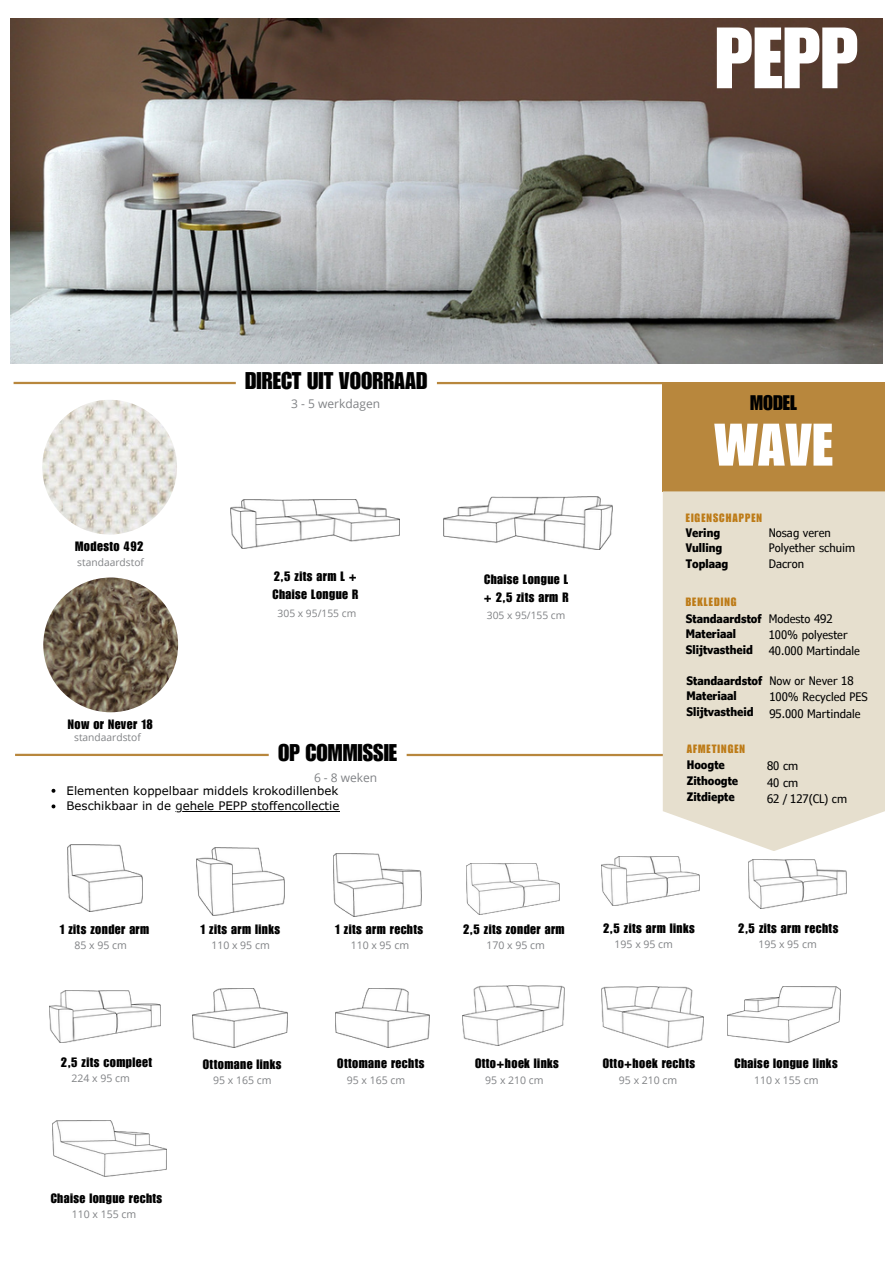
<style>
.page{position:relative;width:894px;height:1264px;background:#fff}
.page>*{position:absolute;margin:0;border:0;box-sizing:border-box;transform-origin:0 0}
.t1{font:85.05px "Impact LT Std";color:#fff}
.t2{font:58.65px "Impact LT Std";color:#fff}
.t3{font:23.55px "Impact LT Std";color:#000}
.t4{font:20.55px "Impact LT Std";color:#000}
.t5{font:13.2px "Impact LT Std";letter-spacing:.03em;color:#000}
.t6{font:12px "Open Sans";color:#808285}
.t7{font:condensed 11.7px "Verdana Pro";color:#000}
.t8{font:700 condensed 11.7px "Verdana Pro";color:#000}
.t9{font:11.7px "Verdana Pro";color:#000}
.t10{font:11.7px "Impact LT Std";letter-spacing:.09em;color:#bd7b17}
.t11{font:10.5px "Open Sans";color:#808285}
.t12{font:10.2px "Open Sans";color:#808285}
</style>
<div class="page">
<div style="left:662px;top:382px;width:222px;height:110px;background:#b8873d"></div>
<hr style="left:14px;top:382px;width:649px;height:2px;background:#b8873d">
<img style="left:42px;top:400px;width:135px;height:134px;border-radius:50%">
<img style="left:443px;top:497px;width:169px;height:53px">
<img style="left:231px;top:500px;width:168px;height:48px">
<img style="left:334px;top:853px;width:87px;height:63px">
<img style="left:68px;top:844px;width:74px;height:67px">
<img style="left:196px;top:847px;width:88px;height:68px">
<img style="left:466px;top:863px;width:93px;height:51px">
<img style="left:601px;top:856px;width:98px;height:49px">
<img style="left:748px;top:860px;width:98px;height:48px">
<img style="left:49px;top:990px;width:112px;height:52px">
<img style="left:335px;top:988px;width:94px;height:59px">
<img style="left:193px;top:988px;width:94px;height:59px">
<img style="left:601px;top:986px;width:102px;height:61px">
<img style="left:462px;top:985px;width:102px;height:60px">
<img style="left:727px;top:986px;width:113px;height:56px">
<img style="left:53px;top:1120px;width:113px;height:56px">
<hr style="left:15px;top:753px;width:649px;height:3px;background:#b8873d">
<div style="left:269px;top:741px;width:137px;height:32px;background:#fff;border-radius:8px"></div>
<div style="left:662px;top:491px;width:222px;height:360px;background:#e6dfce"></div>
<img style="left:11px;top:18px;width:870px;height:346px">
<img style="left:43px;top:577px;width:135px;height:135px;border-radius:50%">
<div style="left:236px;top:369px;width:201px;height:32px;background:#fff;border-radius:8px"></div>
<svg style="left:51px;top:788px;width:4px;height:4px"></svg>
<svg style="left:51px;top:804px;width:4px;height:4px"></svg>
<hr style="left:175px;top:811px;width:164px;height:1px;background:#000">
<p class="t1" style="left:714px;top:27px;width:145px">PEPP</p>
<p class="t3" style="left:245px;top:372px;width:184px">DIRECT UIT VOORRAAD</p>
<p class="t5" style="left:75px;top:541px;width:70px">Modesto 492</p>
<p class="t12" style="left:77px;top:554px;width:68px">standaardstof</p>
<p class="t5" style="left:68px;top:719px;width:86px">Now or Never 18</p>
<p class="t12" style="left:74px;top:730px;width:68px">standaardstof</p>
<p class="t6" style="left:291px;top:395px;width:90px">3 - 5 werkdagen</p>
<p class="t5" style="left:274px;top:572px;width:84px">2,5 zits arm L +</p>
<p class="t5" style="left:272px;top:589px;width:87px">Chaise Longue R</p>
<p class="t12" style="left:277px;top:606px;width:80px">305 x 95/155 cm</p>
<p class="t3" style="left:278px;top:744px;width:120px">OP COMMISSIE</p>
<p class="t6" style="left:314px;top:769px;width:65px">6 - 8 weken</p>
<p class="t9" style="left:67px;top:783px;width:273px">Elementen koppelbaar middels krokodillenbek</p>
<p class="t9" style="left:67px;top:798px;width:274px">Beschikbaar in de gehele PEPP stoffencollectie</p>
<p class="t5" style="left:484px;top:575px;width:85px">Chaise Longue L</p>
<p class="t5" style="left:483px;top:592px;width:86px">+ 2,5 zits arm R</p>
<p class="t12" style="left:486px;top:608px;width:80px">305 x 95/155 cm</p>
<p class="t4" style="left:750px;top:395px;width:48px">MODEL</p>
<p class="t2" style="left:714px;top:424px;width:120px">WAVE</p>
<p class="t10" style="left:685px;top:514px;width:78px">EIGENSCHAPPEN</p>
<p class="t8" style="left:685px;top:525px;width:36px">Vering</p>
<p class="t8" style="left:685px;top:540px;width:38px">Vulling</p>
<p class="t8" style="left:685px;top:556px;width:44px">Toplaag</p>
<p class="t10" style="left:685px;top:597px;width:52px">BEKLEDING</p>
<p class="t7" style="left:768px;top:525px;width:64px">Nosag veren</p>
<p class="t7" style="left:768px;top:540px;width:88px">Polyether schuim</p>
<p class="t7" style="left:768px;top:556px;width:37px">Dacron</p>
<p class="t8" style="left:685px;top:611px;width:77px">Standaardstof</p>
<p class="t8" style="left:685px;top:626px;width:52px">Materiaal</p>
<p class="t8" style="left:685px;top:642px;width:69px">Slijtvastheid</p>
<p class="t7" style="left:768px;top:611px;width:65px">Modesto 492</p>
<p class="t7" style="left:768px;top:627px;width:80px">100% polyester</p>
<p class="t7" style="left:768px;top:643px;width:93px">40.000 Martindale</p>
<p class="t8" style="left:686px;top:673px;width:77px">Standaardstof</p>
<p class="t8" style="left:686px;top:688px;width:52px">Materiaal</p>
<p class="t8" style="left:686px;top:704px;width:69px">Slijtvastheid</p>
<p class="t7" style="left:769px;top:673px;width:86px">Now or Never 18</p>
<p class="t7" style="left:769px;top:689px;width:100px">100% Recycled PES</p>
<p class="t7" style="left:769px;top:705px;width:93px">95.000 Martindale</p>
<p class="t10" style="left:686px;top:745px;width:60px">AFMETINGEN</p>
<p class="t8" style="left:686px;top:757px;width:39px">Hoogte</p>
<p class="t8" style="left:686px;top:773px;width:53px">Zithoogte</p>
<p class="t8" style="left:686px;top:789px;width:49px">Zitdiepte</p>
<p class="t7" style="left:767px;top:758px;width:33px">80 cm</p>
<p class="t7" style="left:767px;top:775px;width:33px">40 cm</p>
<p class="t7" style="left:767px;top:791px;width:81px">62 / 127(CL) cm</p>
<p class="t5" style="left:463px;top:924px;width:103px">2,5 zits zonder arm</p>
<p class="t5" style="left:60px;top:924px;width:91px">1 zits zonder arm</p>
<p class="t5" style="left:200px;top:924px;width:81px">1 zits arm links</p>
<p class="t5" style="left:335px;top:924px;width:90px">1 zits arm rechts</p>
<p class="t11" style="left:74px;top:937px;width:54px">85 x 95 cm</p>
<p class="t11" style="left:211px;top:938px;width:60px">110 x 95 cm</p>
<p class="t11" style="left:350px;top:937px;width:60px">110 x 95 cm</p>
<p class="t11" style="left:486px;top:937px;width:60px">170 x 95 cm</p>
<p class="t5" style="left:603px;top:923px;width:93px">2,5 zits arm links</p>
<p class="t5" style="left:738px;top:923px;width:102px">2,5 zits arm rechts</p>
<p class="t11" style="left:614px;top:937px;width:60px">195 x 95 cm</p>
<p class="t11" style="left:758px;top:936px;width:60px">195 x 95 cm</p>
<p class="t5" style="left:61px;top:1057px;width:93px">2,5 zits compleet</p>
<p class="t5" style="left:203px;top:1059px;width:80px">Ottomane links</p>
<p class="t5" style="left:337px;top:1058px;width:89px">Ottomane rechts</p>
<p class="t11" style="left:71px;top:1070px;width:60px">224 x 95 cm</p>
<p class="t11" style="left:213px;top:1072px;width:60px">95 x 165 cm</p>
<p class="t11" style="left:347px;top:1072px;width:60px">95 x 165 cm</p>
<p class="t5" style="left:51px;top:1193px;width:113px">Chaise longue rechts</p>
<p class="t11" style="left:72px;top:1206px;width:66px">110 x 155 cm</p>
<p class="t5" style="left:475px;top:1058px;width:85px">Otto+hoek links</p>
<p class="t5" style="left:602px;top:1058px;width:94px">Otto+hoek rechts</p>
<p class="t5" style="left:734px;top:1058px;width:104px">Chaise longue links</p>
<p class="t11" style="left:485px;top:1072px;width:60px">95 x 210 cm</p>
<p class="t11" style="left:618px;top:1072px;width:60px">95 x 210 cm</p>
<p class="t11" style="left:753px;top:1072px;width:66px">110 x 155 cm</p>
</div>
